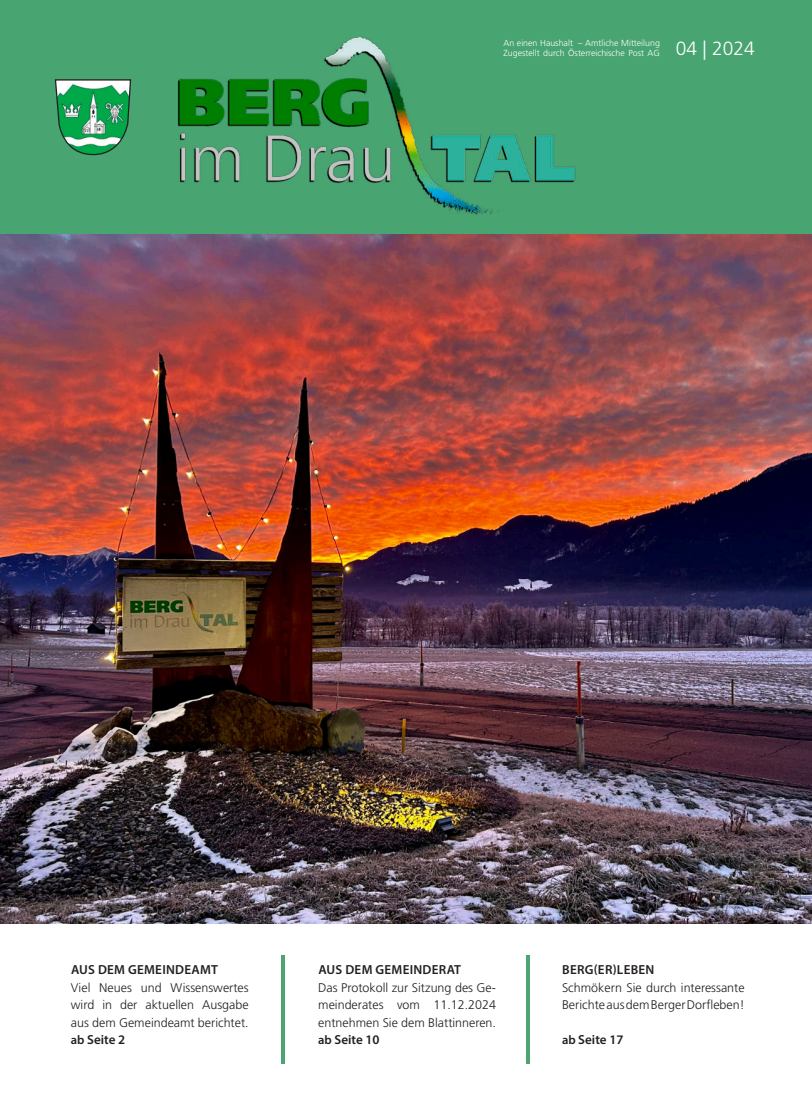
<style>
.page{position:relative;width:812px;height:1117px;background:#fff}
.page>*{position:absolute;margin:0;border:0;box-sizing:border-box;transform-origin:0 0}
.t1{font:600 13.12px "Myriad Pro";letter-spacing:.02em;color:#231f20}
.t2{font:300 12.5px/17.5px "Frutiger LT Std";color:#231f20;text-align:justify}
.t3{font:300 8.75px/9.9px "Frutiger LT Std";color:#fff}
.s1{font-size:19.12px}
.s2{font-size:12.5px}
</style>
<div class="page">
<div style="left:0;top:0;width:811px;height:236px;background:#48a471"></div>
<img style="left:177px;top:36px;width:399px;height:179px">
<svg style="left:54px;top:79px;width:78px;height:77px"></svg>
<img style="left:0;top:234px;width:811px;height:688px">
<hr style="left:281px;top:954px;width:4px;height:109px;background:#4ba472">
<hr style="left:526px;top:954px;width:4px;height:109px;background:#4ba472">
<p class="t3" style="left:503px;top:38px;width:253px">An einen Haushalt – Amtliche Mitteilung<br>Zugestellt durch Österreichische Post AG <span class="s1">04 | 2024</span></p>
<p class="t1" style="left:71px;top:963px;width:148px">AUS DEM GEMEINDEAMT</p>
<p class="t2" style="left:71px;top:979px;width:179px">Viel Neues und Wissenswertes wird in der aktuellen Ausgabe aus dem Gemeindeamt berichtet.</p>
<p class="t1" style="left:71px;top:1033px;width:56px"><span class="s2">ab</span> Seite 2</p>
<p class="t1" style="left:318px;top:963px;width:144px">AUS DEM GEMEINDERAT</p>
<p class="t2" style="left:318px;top:979px;width:179px">Das Protokoll zur Sitzung des Ge&shy;meinderates vom 11.12.2024 entnehmen Sie dem Blattinneren.</p>
<p class="t1" style="left:318px;top:1033px;width:63px"><span class="s2">ab</span> Seite 10</p>
<p class="t1" style="left:562px;top:963px;width:94px">BERG(ER)LEBEN</p>
<p class="t2" style="left:562px;top:979px;width:184px">Schmökern Sie durch interessante<br>Berichte aus dem Berger Dorfleben!</p>
<p class="t1" style="left:562px;top:1033px;width:63px"><span class="s2">ab</span> Seite 17</p>
</div>
